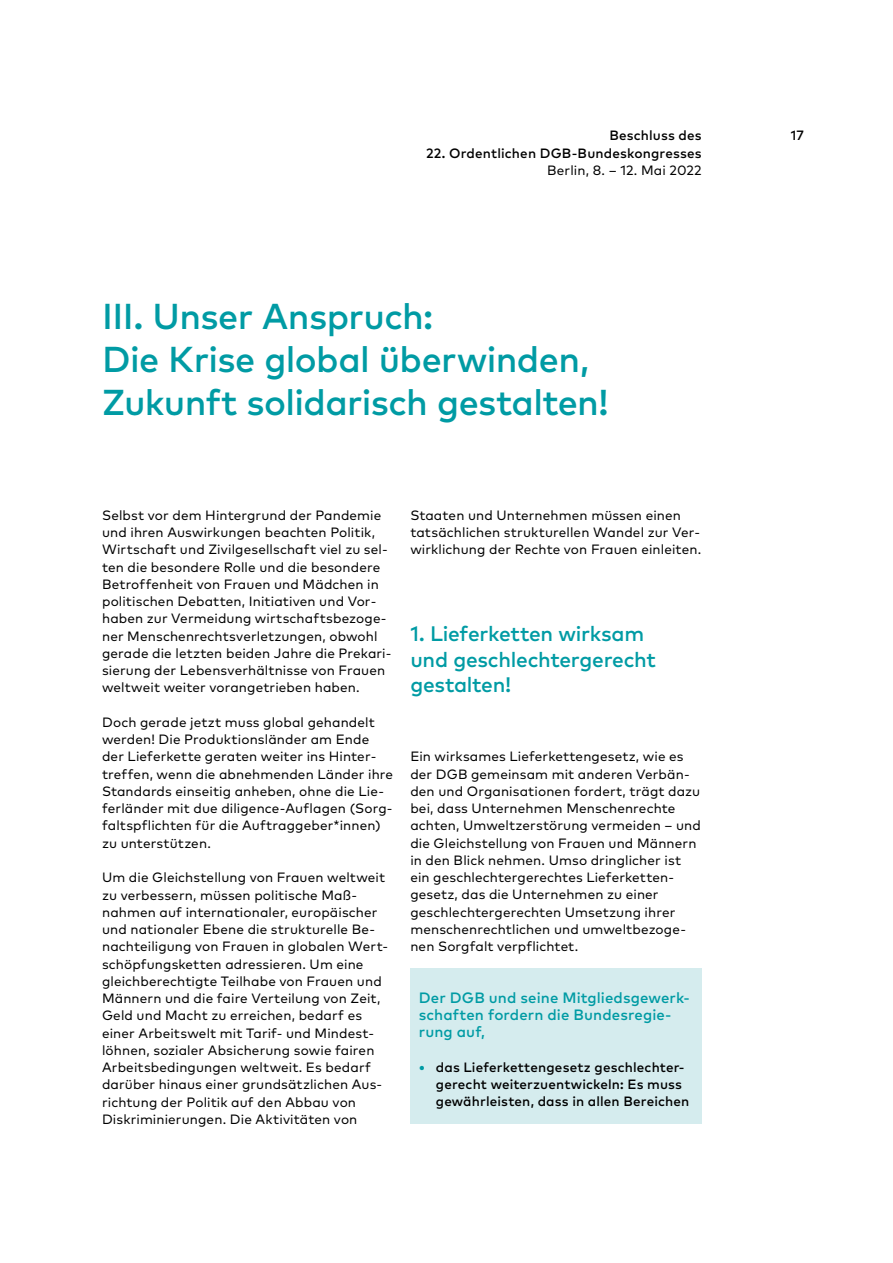
<style>
.page{position:relative;width:893px;height:1263px;background:#fff}
.page>*{position:absolute;margin:0;border:0;box-sizing:border-box;transform-origin:0 0}
.t1{font:500 36px/43.2px "Mark Pro";letter-spacing:-.015em;color:#009ba4}
.t2{font:500 21px/25.8px "Mark Pro";letter-spacing:-.015em;color:#009ba4}
.t3{font:500 15px/17.2px "Mark Pro";letter-spacing:.005em;color:#009ba4}
.t4{font:13.5px/17.2px "Mark Pro";letter-spacing:.01em;color:#000}
.t5{font:500 13.5px/17.2px "Mark Pro";letter-spacing:.01em;color:#000}
.s1{font-size:15px;color:#009ba4}
</style>
<div class="page">
<div style="left:410px;top:968px;width:292px;height:156px;background:#d5ecee"></div>
<p class="t5" style="left:609px;top:126px;width:94px">Beschluss des</p>
<p class="t5" style="left:426px;top:143px;width:277px">22. Ordentlichen DGB-Bundeskongresses</p>
<p class="t4" style="left:547px;top:160px;width:156px">Berlin, 8. – 12. Mai 2022</p>
<h1 class="t1" style="left:102px;top:292px;width:508px">III. Unser Anspruch:<br>Die Krise global überwinden,<br>Zukunft solidarisch gestalten!</h1>
<p class="t4" style="left:102px;top:505px;width:291px">Selbst vor dem Hintergrund der Pandemie und ihren Auswirkungen beachten Politik, Wirtschaft und Zivilgesellschaft viel zu sel&shy;ten die besondere Rolle und die besondere Betroffenheit von Frauen und Mädchen in politischen Debatten, Initiativen und Vor&shy;haben zur Vermeidung wirtschaftsbezoge&shy;ner Menschenrechtsverletzungen, obwohl gerade die letzten beiden Jahre die Prekari&shy;sierung der Lebensverhältnisse von Frauen weltweit weiter vorangetrieben haben.</p>
<p class="t4" style="left:102px;top:712px;width:293px">Doch gerade jetzt muss global gehandelt werden! Die Produktionsländer am Ende der Lieferkette geraten weiter ins Hinter&shy;treffen, wenn die abnehmenden Länder ihre Standards einseitig anheben, ohne die Lie&shy;ferländer mit due diligence-Auflagen (Sorg&shy;faltspflichten für die Auftraggeber*innen) zu unterstützen.</p>
<p class="t4" style="left:102px;top:868px;width:288px">Um die Gleichstellung von Frauen weltweit zu verbessern, müssen politische Maß&shy;nahmen auf internationaler, europäischer und nationaler Ebene die strukturelle Be&shy;nachteiligung von Frauen in globalen Wert&shy;schöpfungsketten adressieren. Um eine gleichberechtigte Teilhabe von Frauen und Männern und die faire Verteilung von Zeit, Geld und Macht zu erreichen, bedarf es einer Arbeitswelt mit Tarif- und Mindest&shy;löhnen, sozialer Absicherung sowie fairen Arbeitsbedingungen weltweit. Es bedarf darüber hinaus einer grundsätzlichen Aus&shy;richtung der Politik auf den Abbau von Diskriminierungen. Die Aktivitäten von</p>
<p class="t4" style="left:410px;top:505px;width:292px">Staaten und Unternehmen müssen einen tatsächlichen strukturellen Wandel zur Ver&shy;wirklichung der Rechte von Frauen einleiten.</p>
<h2 class="t2" style="left:410px;top:619px;width:247px">1. Lieferketten wirksam und geschlechtergerecht gestalten!</h2>
<p class="t4" style="left:410px;top:747px;width:292px">Ein wirksames Lieferkettengesetz, wie es der DGB gemeinsam mit anderen Verbän&shy;den und Organisationen fordert, trägt dazu bei, dass Unternehmen Menschenrechte achten, Umweltzerstörung vermeiden – und die Gleichstellung von Frauen und Männern in den Blick nehmen. Umso dringlicher ist ein geschlechtergerechtes Lieferketten&shy;gesetz, das die Unternehmen zu einer geschlechtergerechten Umsetzung ihrer menschenrechtlichen und umweltbezoge&shy;nen Sorgfalt verpflichtet.</p>
<p class="t3" style="left:419px;top:988px;width:273px">Der DGB und seine Mitgliedsgewerk&shy;schaften fordern die Bundesregie&shy;rung auf,</p>
<p class="t5" style="left:436px;top:1057px;width:255px;text-indent:-17px"><span class="s1">•</span> das Lieferkettengesetz geschlechter&shy;gerecht weiterzuentwickeln: Es muss gewährleisten, dass in allen Bereichen</p>
<p class="t5" style="left:791px;top:126px;width:15px">17</p>
</div>
